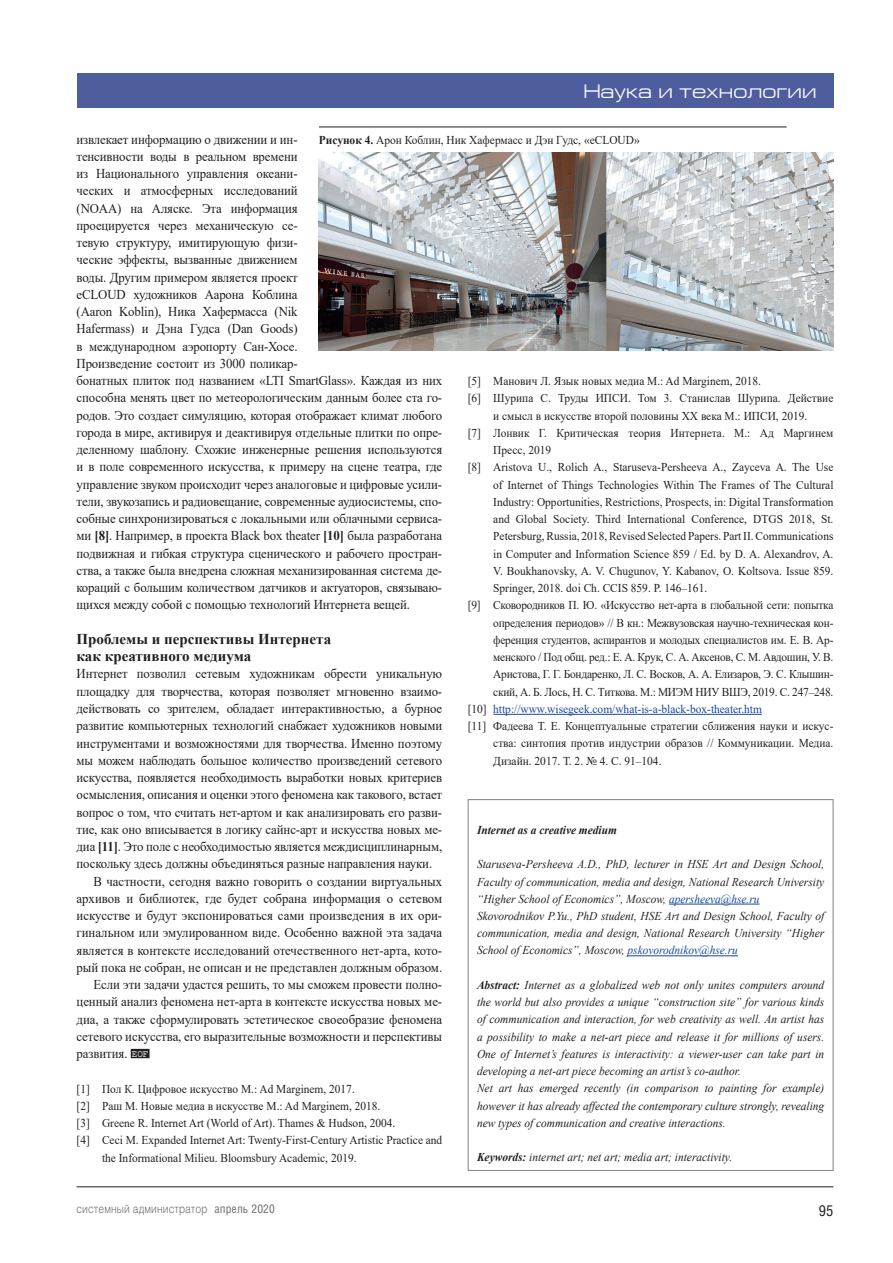
<style>
.page{position:relative;width:893px;height:1263px;background:#fff}
.page>*{position:absolute;margin:0;border:0;box-sizing:border-box;transform-origin:0 0}
.t1{font:19.5px "Europe Extended C";letter-spacing:.005em;color:#fff}
.t2{font:700 15px/17.2px "Times New Roman";color:#231f20}
.t3{font:15px "Helios Cond C";color:#231f20}
.t4{font:13.5px/17.2px "Times New Roman";letter-spacing:-.01em;color:#231f20;scale:.95 1}
.t5{font:12px "Times New Roman";color:#231f20;scale:.95 1}
.t6{font:italic 12px/17.2px "Times New Roman";color:#231f20;scale:.95 1}
.t7{font:12px "Times New Roman";letter-spacing:-.02em;color:#231f20;scale:.95 1}
.t8{font:12px "Times New Roman";color:#18469d;scale:.95 1}
.t9{font:12px "Helios Light C";letter-spacing:.01em;color:#6c6d70;scale:.85 1}
.t10{font:italic 700 12px "Times New Roman";color:#231f20;scale:.95 1}
.s1{font-weight:700}
.s2{font-family:"APC Courier";font-weight:700;font-size:9.75px;color:#d1d2d4}
.s3{color:#231f20}
.s4{color:#18469d}
.s5{font-family:"Helios Cond C"}
</style>
<div class="page">
<hr style="left:77px;top:1186px;width:756px;height:1px;background:#231f20">
<div style="left:131px;top:1049px;width:19px;height:9px;background:#231f20"></div>
<hr style="left:493px;top:714px;width:269px;height:1px;background:#18469d">
<hr style="left:669px;top:904px;width:91px;height:1px;background:#18469d">
<hr style="left:627px;top:955px;width:111px;height:1px;background:#18469d">
<div style="left:468px;top:799px;width:365px;height:372px;border:1px solid #808285"></div>
<hr style="left:319px;top:127px;width:468px;height:1px;background:#231f20">
<img style="left:319px;top:152px;width:514px;height:199px">
<div style="left:77px;top:73px;width:756px;height:34px;background:#4d5d9d"></div>
<h1 class="t1" style="left:583px;top:81px;width:235px">Наука и технологии</h1>
<p class="t4" style="left:77px;top:130px;width:386px">извлекает информацию о движении и ин-<br>тенсивности воды в реальном времени<br>из Национального управления океани-<br>ческих и атмосферных исследований<br>(NOAA) на Аляске. Эта информация<br>проецируется через механическую се-<br>тевую структуру, имитирующую физи-<br>ческие эффекты, вызванные движением<br>воды. Другим примером является проект<br>eCLOUD художников Аарона Коблина<br>(Aaron Koblin), Ника Хафермасса (Nik<br>Hafermass) и Дэна Гудса (Dan Goods)<br>в международном аэропорту Сан-Хосе.<br>Произведение состоит из 3000 поликар-<br>бонатных плиток под названием «LTI SmartGlass». Каждая из них способна менять цвет по метеорологическим данным более ста го&shy;родов. Это создает симуляцию, которая отображает климат любого города в мире, активируя и деактивируя отдельные плитки по опре&shy;деленному шаблону. Схожие инженерные решения используются и в поле современного искусства, к примеру на сцене театра, где управление звуком происходит через аналоговые и цифровые усили&shy;тели, звукозапись и радиовещание, современные аудиосистемы, спо&shy;собные синхронизироваться с локальными или облачными сервиса&shy;ми <span class="s1">[8]</span>. Например, в проекта Black box theater <span class="s1">[10]</span> была разработана подвижная и гибкая структура сценического и рабочего простран&shy;ства, а также была внедрена сложная механизированная система де&shy;кораций с большим количеством датчиков и актуаторов, связываю&shy;щихся между собой с помощью технологий Интернета вещей.</p>
<p class="t2" style="left:77px;top:630px;width:256px">Проблемы и перспективы Интернета как креативного медиума</p>
<p class="t4" style="left:77px;top:665px;width:386px">Интернет позволил сетевым художникам обрести уникальную</p>
<p class="t4" style="left:77px;top:682px;width:386px">площадку для творчества, которая позволяет мгновенно взаимо-</p>
<p class="t4" style="left:77px;top:699px;width:386px">действовать со зрителем, обладает интерактивностью, а бурное</p>
<p class="t4" style="left:77px;top:717px;width:386px">развитие компьютерных технологий снабжает художников новыми</p>
<p class="t4" style="left:77px;top:734px;width:386px">инструментами и возможностями для творчества. Именно поэтому</p>
<p class="t4" style="left:77px;top:751px;width:386px">мы можем наблюдать большое количество произведений сетевого</p>
<p class="t4" style="left:77px;top:768px;width:386px">искусства, появляется необходимость выработки новых критериев</p>
<p class="t4" style="left:77px;top:786px;width:386px">осмысления, описания и оценки этого феномена как такового, встает</p>
<p class="t4" style="left:77px;top:803px;width:386px">вопрос о том, что считать нет-артом и как анализировать его разви-</p>
<p class="t4" style="left:77px;top:820px;width:386px">тие, как оно вписывается в логику сайнс-арт и искусства новых ме-</p>
<p class="t4" style="left:77px;top:837px;width:386px">диа <span class="s1">[11]</span>. Это поле с необходимостью является междисциплинарным,</p>
<p class="t4" style="left:77px;top:855px;width:376px">поскольку здесь должны объединяться разные направления науки.</p>
<p class="t4" style="left:94px;top:872px;width:369px">В частности, сегодня важно говорить о создании виртуальных</p>
<p class="t4" style="left:77px;top:889px;width:386px">архивов и библиотек, где будет собрана информация о сетевом</p>
<p class="t4" style="left:77px;top:906px;width:386px">искусстве и будут экспонироваться сами произведения в их ори-</p>
<p class="t4" style="left:77px;top:924px;width:386px">гинальном или эмулированном виде. Особенно важной эта задача</p>
<p class="t4" style="left:77px;top:941px;width:386px">является в контексте исследований отечественного нет-арта, кото-</p>
<p class="t4" style="left:77px;top:958px;width:386px">рый пока не собран, не описан и не представлен должным образом.</p>
<p class="t4" style="left:94px;top:975px;width:369px">Если эти задачи удастся решить, то мы сможем провести полно-</p>
<p class="t4" style="left:77px;top:993px;width:386px">ценный анализ феномена нет-арта в контексте искусства новых ме-</p>
<p class="t4" style="left:77px;top:1010px;width:386px">диа, а также сформулировать эстетическое своеобразие феномена</p>
<p class="t4" style="left:77px;top:1027px;width:386px">сетевого искусства, его выразительные возможности и перспективы</p>
<p class="t4" style="left:77px;top:1044px;width:77px">развития. <span class="s2">EOF</span></p>
<p class="t5" style="left:77px;top:1080px;width:294px">[1] Пол К. Цифровое искусство М.: Ad Marginem, 2017.</p>
<p class="t5" style="left:77px;top:1097px;width:321px">[2] Раш М. Новые медиа в искусстве М.: Ad Marginem, 2018.</p>
<p class="t5" style="left:77px;top:1114px;width:337px">[3] Greene R. Internet Art (World of Art). Thames &amp; Hudson, 2004.</p>
<p class="t5" style="left:77px;top:1132px;width:386px">[4] Ceci M. Expanded Internet Art: Twenty-First-Century Artistic Practice and</p>
<p class="t5" style="left:102px;top:1149px;width:269px">the Informational Milieu. Bloomsbury Academic, 2019.</p>
<p class="t5" style="left:319px;top:131px;width:339px"><span class="s1">Рисунок 4.</span> Арон Коблин, Ник Хафермасс и Дэн Гудс, «eCLOUD»</p>
<p class="t5" style="left:468px;top:373px;width:310px">[5] Манович Л. Язык новых медиа М.: Ad Marginem, 2018.</p>
<p class="t5" style="left:468px;top:390px;width:386px">[6] Шурипа С. Труды ИПСИ. Том 3. Станислав Шурипа. Действие</p>
<p class="t5" style="left:493px;top:407px;width:332px">и смысл в искусстве второй половины ХХ века М.: ИПСИ, 2019.</p>
<p class="t5" style="left:468px;top:424px;width:386px">[7] Лонвик Г. Критическая теория Интернета. М.: Ад Маргинем</p>
<p class="t5" style="left:493px;top:442px;width:62px">Пресс, 2019</p>
<p class="t5" style="left:468px;top:459px;width:386px">[8] Aristova U., Rolich A., Staruseva-Persheeva A., Zayceva A. The Use</p>
<p class="t5" style="left:493px;top:476px;width:360px">of Internet of Things Technologies Within The Frames of The Cultural</p>
<p class="t5" style="left:493px;top:493px;width:360px">Industry: Opportunities, Restrictions, Prospects, in: Digital Transformation</p>
<p class="t5" style="left:493px;top:511px;width:360px">and Global Society. Third International Conference, DTGS 2018, St.</p>
<p class="t5" style="left:493px;top:528px;width:360px">Petersburg, Russia, 2018, Revised Selected Papers. Part II. Communications</p>
<p class="t5" style="left:493px;top:545px;width:360px">in Computer and Information Science 859 / Ed. by D. A. Alexandrov, A.</p>
<p class="t5" style="left:493px;top:562px;width:360px">V. Boukhanovsky, A. V. Chugunov, Y. Kabanov, O. Koltsova. Issue 859.</p>
<p class="t5" style="left:493px;top:580px;width:227px">Springer, 2018. doi Ch. CCIS 859. P. 146–161.</p>
<p class="t7" style="left:468px;top:597px;width:386px">[9] Сковородников П. Ю. «Искусство нет-арта в глобальной сети: попытка</p>
<p class="t7" style="left:493px;top:614px;width:360px">определения периодов» // В кн.: Межвузовская научно-техническая кон-</p>
<p class="t7" style="left:493px;top:631px;width:360px">ференция студентов, аспирантов и молодых специалистов им. Е. В. Ар-</p>
<p class="t7" style="left:493px;top:649px;width:360px">менского / Под общ. ред.: Е. А. Крук, С. А. Аксенов, С. М. Авдошин, У. В.</p>
<p class="t7" style="left:493px;top:666px;width:360px">Аристова, Г. Г. Бондаренко, Л. С. Восков, А. А. Елизаров, Э. С. Клышин-</p>
<p class="t7" style="left:493px;top:683px;width:360px">ский, А. Б. Лось, Н. С. Титкова. М.: МИЭМ НИУ ВШЭ, 2019. С. 247–248.</p>
<p class="t8" style="left:468px;top:700px;width:311px"><span class="s3">[10]</span> http://www.wisegeek.com/what-is-a-black-box-theater.htm</p>
<p class="t5" style="left:468px;top:718px;width:386px">[11] Фадеева Т. Е. Концептуальные стратегии сближения науки и искус-</p>
<p class="t5" style="left:493px;top:735px;width:360px">ства: синтопия против индустрии образов // Коммуникации. Медиа.</p>
<p class="t5" style="left:493px;top:752px;width:179px">Дизайн. 2017. Т. 2. № 4. С. 91–104.</p>
<p class="t10" style="left:477px;top:821px;width:149px">Internet as a creative medium</p>
<p class="t6" style="left:477px;top:855px;width:367px">Staruseva-Persheeva A.D., PhD, lecturer in HSE Art and Design School, Faculty of communication, media and design, National Research University “Higher School of Economics”, Moscow, <span class="s4">apersheeva@hse.ru </span>Skovorodnikov P.Yu., PhD student, HSE Art and Design School, Faculty of communication, media and design, National Research University “Higher School of Economics”, Moscow, <span class="s4">pskovorodnikov@hse.ru</span></p>
<p class="t6" style="left:477px;top:976px;width:367px"><span class="s1">Abstract:</span> Internet as a globalized web not only unites computers around the world but also provides a unique “construction site” for various kinds of communication and interaction, for web creativity as well. An artist has a possibility to make a net-art piece and release it for millions of users.<br>One of Internet’s features is interactivity: a viewer-user can take part in developing a net-art piece becoming an artist’s co-author.<br>Net art has emerged recently (in comparison to painting for example) however it has already affected the contemporary culture strongly, revealing new types of communication and creative interactions.</p>
<p class="t6" style="left:477px;top:1148px;width:270px"><span class="s1">Keywords:</span> internet art; net art; media art; interactivity.</p>
<p class="t9" style="left:77px;top:1202px;width:235px">системный администратор <span class="s5">апрель 2020</span></p>
<p class="t3" style="left:819px;top:1201px;width:16px">95</p>
</div>
